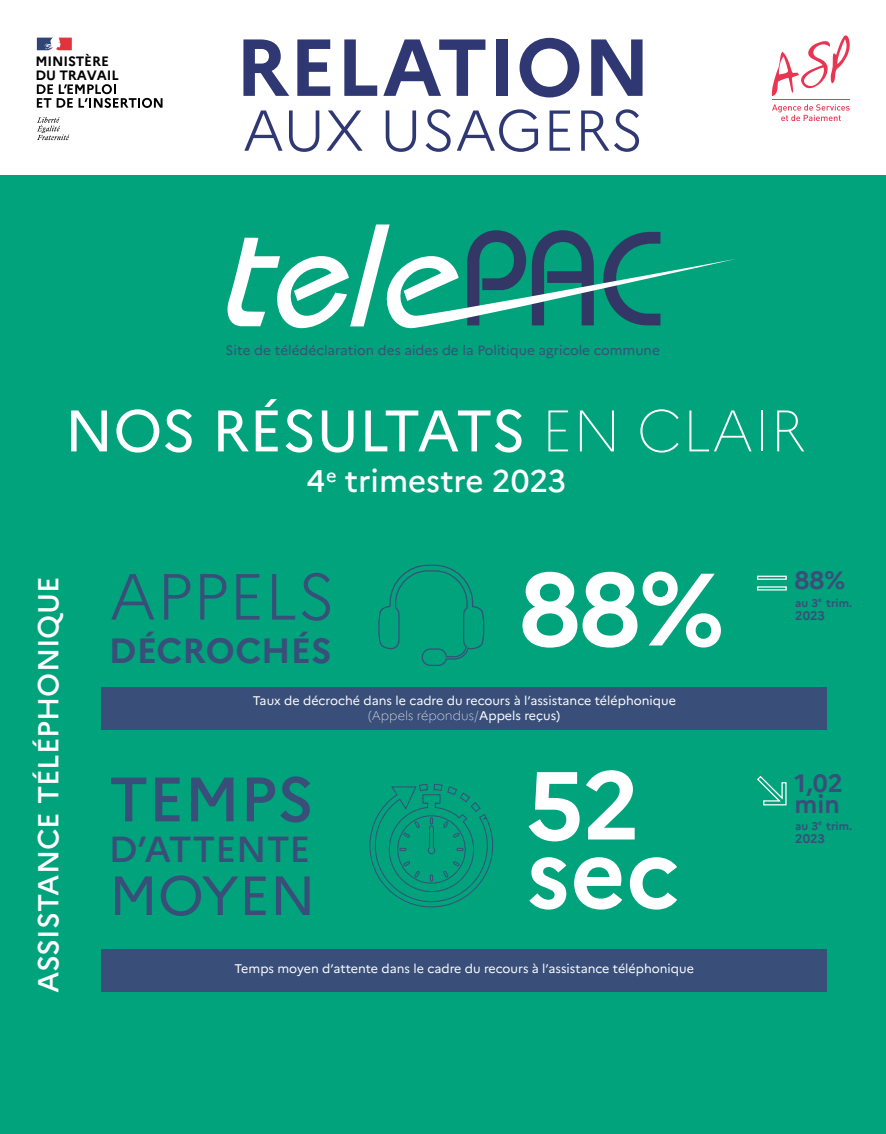
<style>
.page{position:relative;width:886px;height:1134px;background:#fff}
.page>*{position:absolute;margin:0;border:0;box-sizing:border-box;transform-origin:0 0}
.t1{font:700 102.5px "Marianne";color:#fff}
.t2{font:700 96.25px/68.1px "Marianne";color:#fff}
.t3{font:700 80.62px "Marianne";color:#2f3873}
.t4{font:300 65px "Marianne";color:#394f7a}
.t5{font:500 62.5px "Marianne";color:#394f7a}
.t6{font:58.5px "Marianne";letter-spacing:-.005em;color:#fff}
.t7{font:300 57.5px "Marianne";letter-spacing:-.01em;color:#2f3873}
.t8{font:55px "Marianne";color:#394f7a}
.t9{font:500 36.25px "Marianne";color:#394f7a}
.t10{font:700 35px "Marianne";color:#394f7a}
.t11{font:500 31.25px "Marianne";color:#fff}
.t12{font:500 28.88px "Marianne";color:#fff}
.t13{font:700 25px/21.2px "Marianne";color:#394f7a}
.t14{font:13.5px "Marianne";color:#394f7a}
.t15{font:700 13.5px/13.4px "Marianne";letter-spacing:-.01em;color:#000}
.t16{font:12.5px/15px "Marianne";color:#fff;text-align:center}
.t17{font:700 12.5px "Marianne";color:#394f7a}
.t18{font:700 11.25px "Marianne";color:#394f7a}
.s1{font-weight:100}
</style>
<div class="page">
<svg style="left:772px;top:35px;width:78px;height:61px"></svg>
<svg style="left:772px;top:104px;width:77px;height:17px"></svg>
<hr style="left:772px;top:99px;width:78px;height:1px;background:#e83551">
<div style="left:0;top:175px;width:886px;height:959px;background:#00a37b"></div>
<div style="left:101px;top:949px;width:725px;height:42px;background:#394f7a"></div>
<div style="left:101px;top:688px;width:725px;height:42px;background:#394f7a"></div>
<svg style="left:37px;top:84px;width:126px;height:24px"></svg>
<svg style="left:37px;top:38px;width:35px;height:12px"></svg>
<svg style="left:37px;top:117px;width:32px;height:23px"></svg>
<svg style="left:369px;top:783px;width:125px;height:125px"></svg>
<svg style="left:378px;top:564px;width:107px;height:102px"></svg>
<svg style="left:227px;top:224px;width:508px;height:104px"></svg>
<svg style="left:757px;top:775px;width:30px;height:31px"></svg>
<div style="left:757px;top:576px;width:30px;height:4px;border:1px solid #fff"></div>
<p class="t15" style="left:35px;top:55px;width:85px">MINISTÈRE<br>DU TRAVAIL</p>
<h3 class="t3" style="left:235px;top:18px;width:417px">RELATION</h3>
<h3 class="t7" style="left:242px;top:95px;width:403px">AUX USAGERS</h3>
<p class="t14" style="left:226px;top:342px;width:436px">Site de télédéclaration des aides de la Politique agricole commune</p>
<h3 class="t6" style="left:65px;top:395px;width:742px">NOS RÉSULTATS <span class="s1">EN CLAIR</span></h3>
<h3 class="t12" style="left:31px;top:993px;width:418px;rotate:-90deg">ASSISTANCE TÉLÉPHONIQUE</h3>
<h3 class="t11" style="left:307px;top:462px;width:261px">4<sup>e</sup> trimestre 2023</h3>
<h3 class="t4" style="left:109px;top:557px;width:228px">APPELS</h3>
<h3 class="t10" style="left:109px;top:630px;width:224px">DÉCROCHÉS</h3>
<h1 class="t1" style="left:519px;top:546px;width:207px">88%</h1>
<h3 class="t13" style="left:794px;top:570px;width:52px">88%</h3>
<p class="t18" style="left:795px;top:596px;width:58px">au 3<sup>e</sup> trim.</p>
<p class="t17" style="left:795px;top:607px;width:31px">2023</p>
<p class="t16" style="left:253px;top:692px;width:425px">Taux de décroché dans le cadre du recours à l’assistance téléphonique <span class="s1">(Appels répondus/</span>Appels reçus)</p>
<h3 class="t5" style="left:109px;top:761px;width:206px">TEMPS</h3>
<h3 class="t9" style="left:109px;top:827px;width:203px">D’ATTENTE</h3>
<h3 class="t8" style="left:109px;top:862px;width:208px">MOYEN</h3>
<h2 class="t2" style="left:526px;top:771px;width:154px">52 sec</h2>
<h3 class="t13" style="left:794px;top:773px;width:50px">1,02 min</h3>
<p class="t18" style="left:795px;top:819px;width:58px">au 3<sup>e</sup> trim.</p>
<p class="t17" style="left:795px;top:830px;width:31px">2023</p>
<p class="t16" style="left:234px;top:961px;width:461px">Temps moyen d’attente dans le cadre du recours à l’assistance téléphonique</p>
</div>
